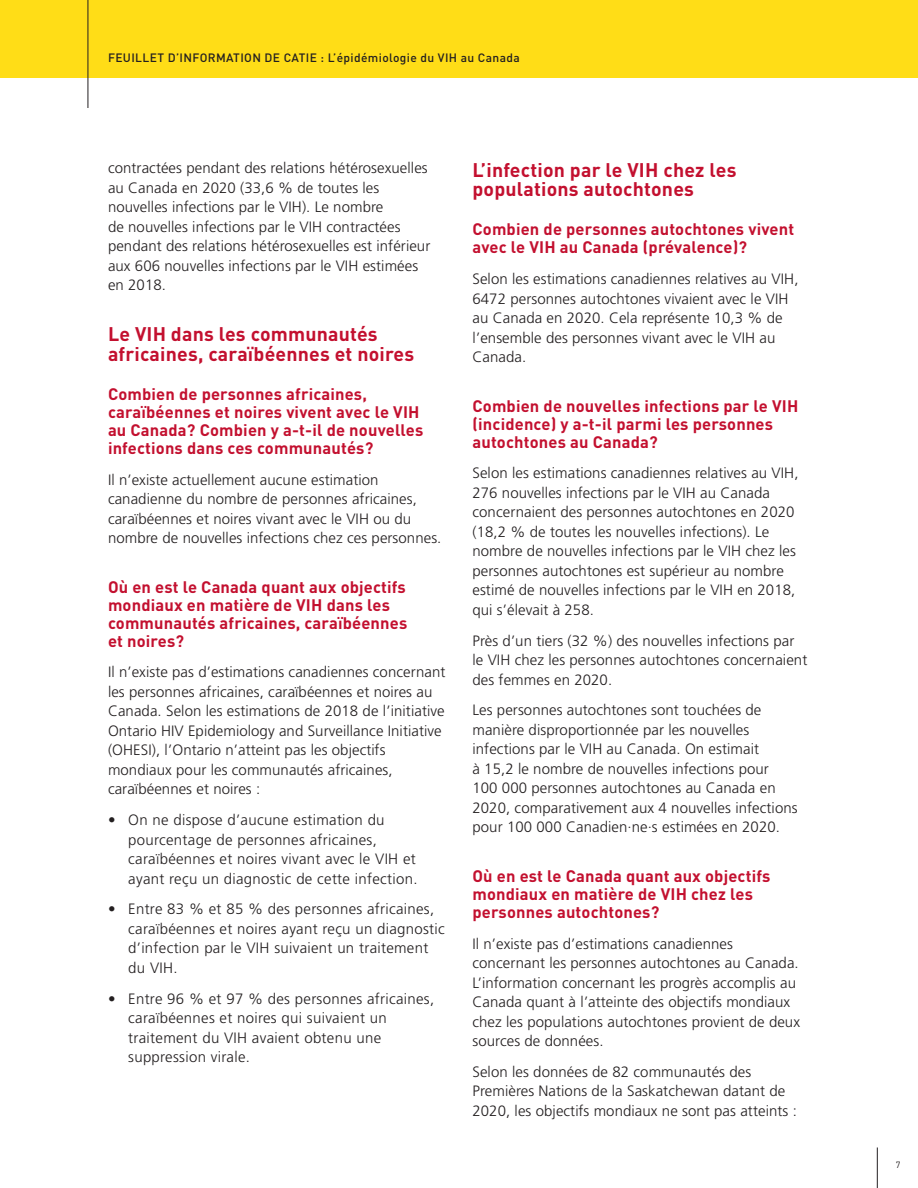
<style>
.page{position:relative;width:918px;height:1188px;background:#fff}
.page>*{position:absolute;margin:0;border:0;box-sizing:border-box;transform-origin:0 0}
.t1{font:700 19.5px/19.5px "DINOT";letter-spacing:.01em;color:#c3102f}
.t2{font:700 16.5px/18px "DINOT";letter-spacing:.01em;color:#c3102f}
.t3{font:300 15px/19.5px "Frutiger LT Pro";letter-spacing:.005em;color:#231f20}
.t4{font:500 12px "DINOT";letter-spacing:.03em;color:#231f20}
.t5{font:9px "DINOT";color:#231f20}
</style>
<div class="page">
<hr style="left:877px;top:1148px;width:1px;height:40px;background:#231f20">
<div style="left:0;top:0;width:918px;height:78px;background:#ffdd17"></div>
<hr style="left:88px;top:0;width:1px;height:108px;background:#231f20">
<p class="t4" style="left:108px;top:50px;width:413px">FEUILLET D’INFORMATION DE CATIE : L’épidémiologie du VIH au Canada</p>
<p class="t3" style="left:108px;top:158px;width:324px">contractées pendant des relations hétérosexuelles au Canada en 2020 (33,6 % de toutes les nouvelles infections par le VIH). Le nombre<br>de nouvelles infections par le VIH contractées pendant des relations hétérosexuelles est inférieur aux 606 nouvelles infections par le VIH estimées en 2018.</p>
<h1 class="t1" style="left:108px;top:323px;width:308px">Le VIH dans les communautés africaines, caraïbéennes et noires</h1>
<p class="t2" style="left:108px;top:383px;width:317px">Combien de personnes africaines, caraïbéennes et noires vivent avec le VIH au Canada? Combien y a-t-il de nouvelles infections dans ces communautés?</p>
<p class="t3" style="left:108px;top:470px;width:335px">Il n’existe actuellement aucune estimation canadienne du nombre de personnes africaines, caraïbéennes et noires vivant avec le VIH ou du nombre de nouvelles infections chez ces personnes.</p>
<p class="t2" style="left:108px;top:576px;width:301px">Où en est le Canada quant aux objectifs mondiaux en matière de VIH dans les communautés africaines, caraïbéennes et noires?</p>
<p class="t3" style="left:108px;top:662px;width:339px">Il n’existe pas d’estimations canadiennes concernant les personnes africaines, caraïbéennes et noires au Canada. Selon les estimations de 2018 de l’initiative Ontario HIV Epidemiology and Surveillance Initiative (OHESI), l’Ontario n’atteint pas les objectifs mondiaux pour les communautés africaines, caraïbéennes et noires :</p>
<p class="t3" style="left:128px;top:810px;width:291px;text-indent:-20px">• On ne dispose d’aucune estimation du pourcentage de personnes africaines, caraïbéennes et noires vivant avec le VIH et ayant reçu un diagnostic de cette infection.</p>
<p class="t3" style="left:128px;top:899px;width:318px;text-indent:-20px">• Entre 83 % et 85 % des personnes africaines, caraïbéennes et noires ayant reçu un diagnostic d’infection par le VIH suivaient un traitement du VIH.</p>
<p class="t3" style="left:128px;top:989px;width:308px;text-indent:-20px">• Entre 96 % et 97 % des personnes africaines, caraïbéennes et noires qui suivaient un traitement du VIH avaient obtenu une suppression virale.</p>
<h1 class="t1" style="left:472px;top:158px;width:266px">L’infection par le VIH chez les populations autochtones</h1>
<p class="t2" style="left:472px;top:219px;width:323px">Combien de personnes autochtones vivent avec le VIH au Canada (prévalence)?</p>
<p class="t3" style="left:472px;top:269px;width:328px">Selon les estimations canadiennes relatives au VIH, 6472 personnes autochtones vivaient avec le VIH au Canada en 2020. Cela représente 10,3 % de l’ensemble des personnes vivant avec le VIH au Canada.</p>
<p class="t2" style="left:472px;top:395px;width:327px">Combien de nouvelles infections par le VIH (incidence) y a-t-il parmi les personnes autochtones au Canada?</p>
<p class="t3" style="left:472px;top:464px;width:328px">Selon les estimations canadiennes relatives au VIH, 276 nouvelles infections par le VIH au Canada concernaient des personnes autochtones en 2020 (18,2 % de toutes les nouvelles infections). Le nombre de nouvelles infections par le VIH chez les personnes autochtones est supérieur au nombre estimé de nouvelles infections par le VIH en 2018, qui s’élevait à 258.</p>
<p class="t3" style="left:472px;top:631px;width:336px">Près d’un tiers (32 %) des nouvelles infections par le VIH chez les personnes autochtones concernaient des femmes en 2020.</p>
<p class="t3" style="left:472px;top:701px;width:327px">Les personnes autochtones sont touchées de manière disproportionnée par les nouvelles infections par le VIH au Canada. On estimait<br>à 15,2 le nombre de nouvelles infections pour 100 000 personnes autochtones au Canada en 2020, comparativement aux 4 nouvelles infections pour 100 000 Canadien·ne·s estimées en 2020.</p>
<p class="t2" style="left:472px;top:865px;width:299px">Où en est le Canada quant aux objectifs mondiaux en matière de VIH chez les personnes autochtones?</p>
<p class="t3" style="left:472px;top:934px;width:329px">Il n’existe pas d’estimations canadiennes concernant les personnes autochtones au Canada.<br>L’information concernant les progrès accomplis au Canada quant à l’atteinte des objectifs mondiaux chez les populations autochtones provient de deux sources de données.</p>
<p class="t3" style="left:472px;top:1062px;width:326px">Selon les données de 82 communautés des<br>Premières Nations de la Saskatchewan datant de<br>2020, les objectifs mondiaux ne sont pas atteints :</p>
<p class="t5" style="left:896px;top:1158px;width:6px">7</p>
</div>
